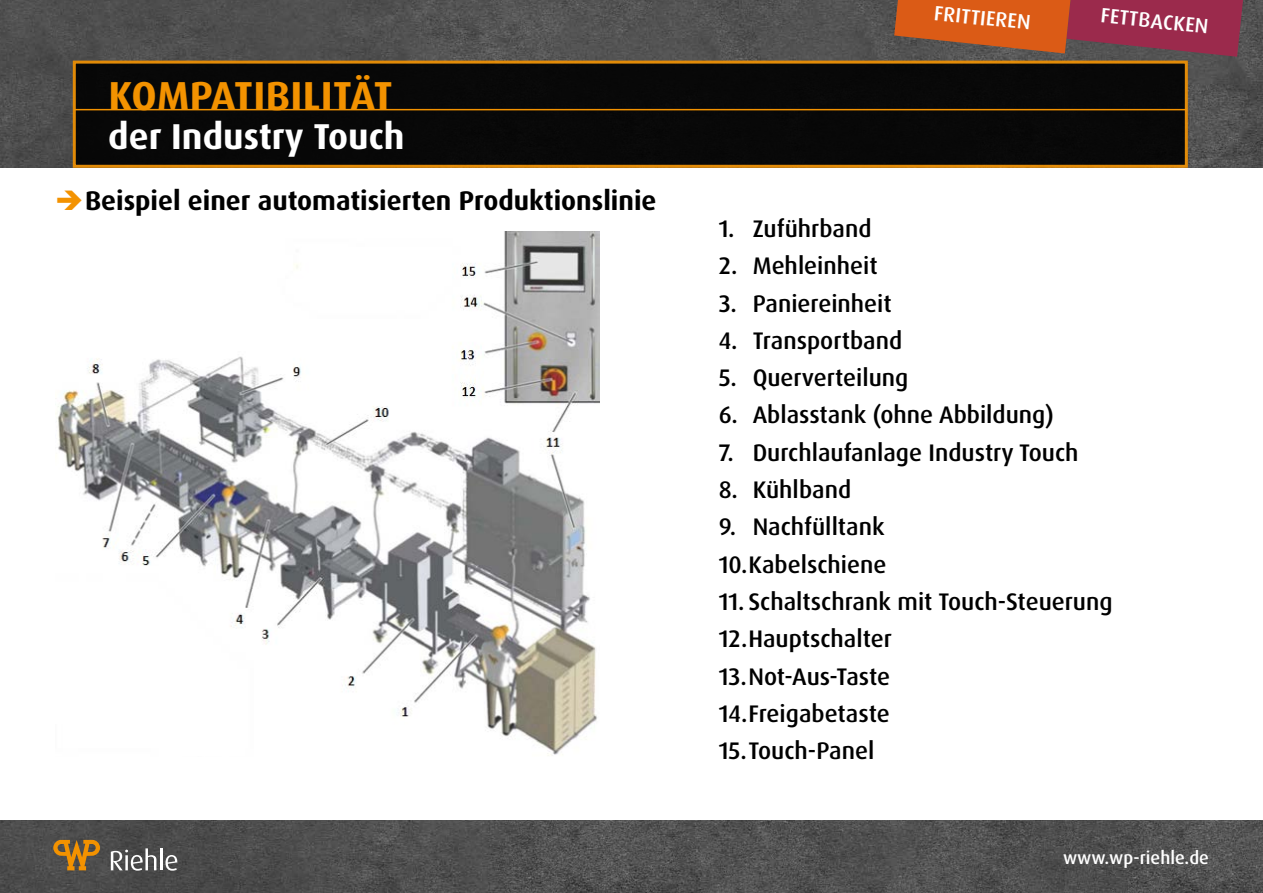
<style>
.page{position:relative;width:1263px;height:893px;background:#fff}
.page>*{position:absolute;margin:0;border:0;box-sizing:border-box;transform-origin:0 0}
.t1{font:700 40.5px "Dax Pro";letter-spacing:.01em;color:#f39200}
.t2{font:700 36px "Dax Pro";color:#fff}
.t3{font:700 27px "Dax Pro";color:#000}
.t4{font:500 24px/37.3px "Dax Pro";color:#000}
.t5{font:500 20.7px "Dax Pro";color:#fff}
.t6{font:500 18px "Dax Pro";color:#fff}
.s1{color:#f39200}
</style>
<div class="page">
<img style="left:0;top:821px;width:1263px;height:72px">
<svg style="left:53px;top:840px;width:47px;height:30px"></svg>
<svg style="left:111px;top:848px;width:45px;height:23px"></svg>
<hr style="left:160px;top:848px;width:2px;height:22px;background:#fff">
<svg style="left:166px;top:855px;width:11px;height:16px"></svg>
<img style="left:0;top:0;width:1263px;height:168px">
<img style="left:57px;top:232px;width:543px;height:524px">
<div style="left:74px;top:62px;width:1112px;height:104px;background:#080808"></div>
<div style="left:73px;top:61px;width:1115px;height:107px;border:3px solid #f39200"></div>
<hr style="left:74px;top:109px;width:1113px;height:1px;background:#f39200">
<svg style="left:894px;top:0;width:349px;height:57px"></svg>
<h1 class="t1" style="left:109px;top:70px;width:286px">KOMPATIBILITÄT</h1>
<h2 class="t2" style="left:108px;top:114px;width:298px">der Industry Touch</h2>
<p class="t3" style="left:55px;top:183px;width:603px"><span class="s1">➔</span>Beispiel einer automatisierten Produktionslinie</p>
<p class="t5" style="left:936px;top:-1px;width:98px;rotate:6deg">FRITTIEREN</p>
<p class="t5" style="left:1102px;top:2px;width:110px;rotate:6deg">FETTBACKEN</p>
<p class="t4" style="left:719px;top:210px;width:154px">1. Zuführband</p>
<p class="t4" style="left:719px;top:247px;width:160px">2. Mehleinheit</p>
<p class="t4" style="left:719px;top:285px;width:175px">3. Paniereinheit</p>
<p class="t4" style="left:719px;top:322px;width:185px">4. Transportband</p>
<p class="t4" style="left:719px;top:359px;width:191px">5. Querverteilung</p>
<p class="t4" style="left:719px;top:397px;width:337px">6. Ablasstank (ohne Abbildung)</p>
<p class="t4" style="left:719px;top:434px;width:361px">7. Durchlaufanlage Industry Touch</p>
<p class="t4" style="left:719px;top:471px;width:134px">8. Kühlband</p>
<p class="t4" style="left:719px;top:508px;width:169px">9. Nachfülltank<br>10.Kabelschiene</p>
<p class="t4" style="left:719px;top:583px;width:395px">11. Schaltschrank mit Touch-Steuerung<br>12.Hauptschalter<br>13.Not-Aus-Taste<br>14.Freigabetaste<br>15.Touch-Panel</p>
<p class="t6" style="left:1063px;top:846px;width:147px">www.wp-riehle.de</p>
</div>
